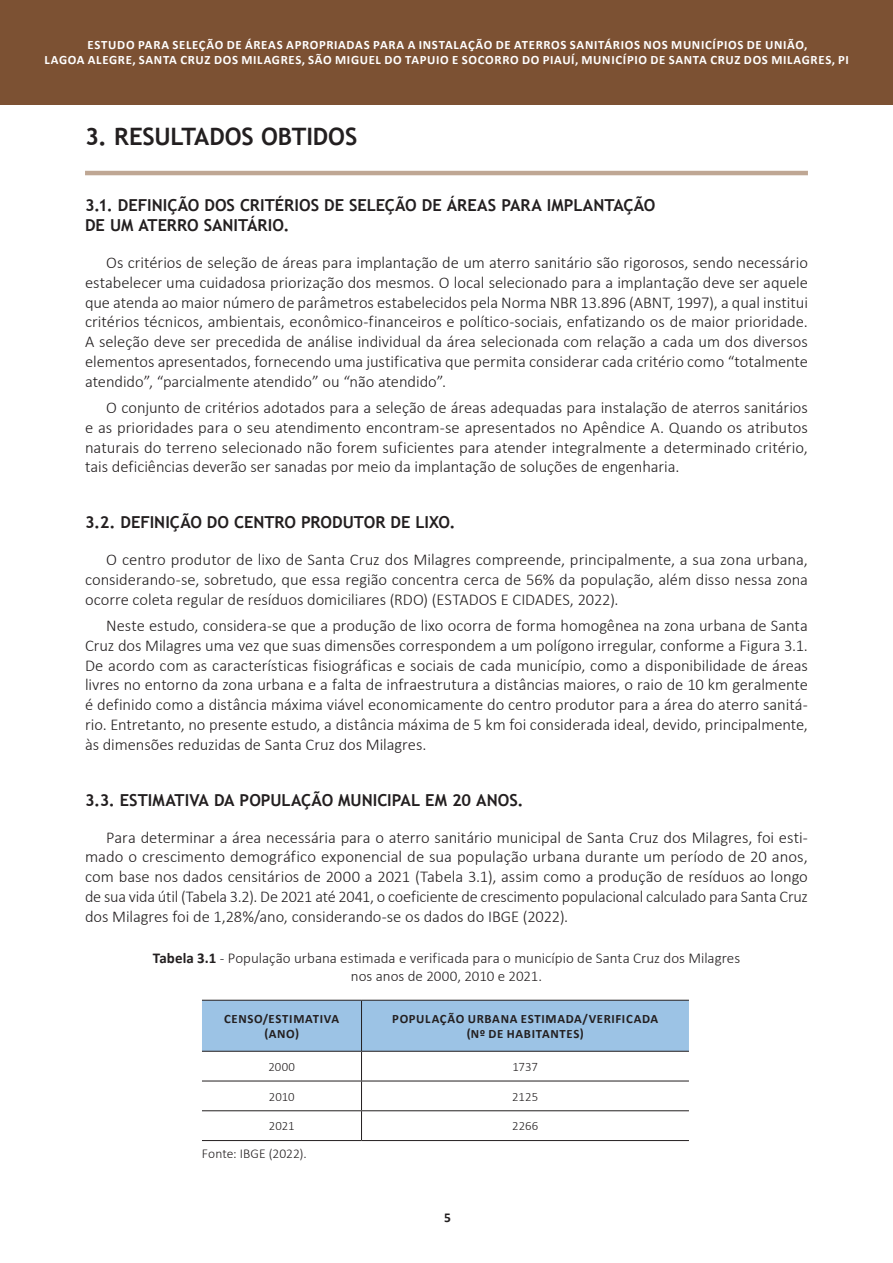
<style>
.page{position:relative;width:893px;height:1263px;background:#fff}
.page>*{position:absolute;margin:0;border:0;box-sizing:border-box;transform-origin:0 0}
.t1{font:700 24px "Trebuchet MS";letter-spacing:-.005em;color:#231f20}
.t2{font:300 16.5px/19.8px "Calibri";letter-spacing:-.005em;color:#231f20;text-align:justify}
.t3{font:700 16.5px/20.2px "Trebuchet MS";color:#231f20}
.t4{font:300 15px/18px "Calibri";color:#231f20;text-align:center}
.t5{font:300 13.5px "Calibri";color:#231f20}
.t6{font:700 13.5px "Calibri";color:#231f20}
.t7{font:700 12.75px/15.3px "Calibri";letter-spacing:.05em;color:#fff;text-align:center}
.t8{font:700 12.75px/15px "Calibri";letter-spacing:.05em;color:#231f20;text-align:center}
.t9{font:300 12.75px "Calibri";color:#231f20}
.s1{font-weight:700}
</style>
<div class="page">
<div style="left:0;top:0;width:893px;height:105px;background:#7c5133"></div>
<hr style="left:85px;top:171px;width:723px;height:4px;background:#bfa794">
<div style="left:202px;top:1001px;width:487px;height:50px;background:#9cc3e5"></div>
<hr style="left:202px;top:1000px;width:159px;height:1px;background:#231f20">
<hr style="left:361px;top:1000px;width:328px;height:1px;background:#231f20">
<hr style="left:202px;top:1140px;width:159px;height:1px;background:#231f20">
<hr style="left:361px;top:1140px;width:328px;height:1px;background:#231f20">
<hr style="left:361px;top:1000px;width:1px;height:51px;background:#231f20">
<hr style="left:202px;top:1051px;width:159px;height:1px;background:#231f20">
<hr style="left:361px;top:1051px;width:328px;height:1px;background:#231f20">
<hr style="left:361px;top:1051px;width:1px;height:30px;background:#231f20">
<hr style="left:202px;top:1081px;width:159px;height:1px;background:#231f20">
<hr style="left:361px;top:1081px;width:328px;height:1px;background:#231f20">
<hr style="left:202px;top:1110px;width:159px;height:1px;background:#231f20">
<hr style="left:361px;top:1110px;width:328px;height:1px;background:#231f20">
<svg style="left:361px;top:1081px;width:1px;height:59px"></svg>
<p class="t7" style="left:44px;top:37px;width:806px">ESTUDO PARA SELEÇÃO DE ÁREAS APROPRIADAS PARA A INSTALAÇÃO DE ATERROS SANITÁRIOS NOS MUNICÍPIOS DE UNIÃO,<br>LAGOA ALEGRE, SANTA CRUZ DOS MILAGRES, SÃO MIGUEL DO TAPUIO E SOCORRO DO PIAUÍ, MUNICÍPIO DE SANTA CRUZ DOS MILAGRES, PI</p>
<h1 class="t1" style="left:85px;top:122px;width:274px">3. RESULTADOS OBTIDOS</h1>
<p class="t3" style="left:85px;top:195px;width:572px">3.1. DEFINIÇÃO DOS CRITÉRIOS DE SELEÇÃO DE ÁREAS PARA IMPLANTAÇÃO<br>DE UM ATERRO SANITÁRIO.</p>
<p class="t2" style="left:85px;top:252px;width:724px;text-indent:21px">Os critérios de seleção de áreas para implantação de um aterro sanitário são rigorosos, sendo necessário estabelecer uma cuidadosa priorização dos mesmos. O local selecionado para a implantação deve ser aquele que atenda ao maior número de parâmetros estabelecidos pela Norma NBR 13.896 (ABNT, 1997), a qual institui critérios técnicos, ambientais, econômico-financeiros e político-sociais, enfatizando os de maior prioridade.<br>A seleção deve ser precedida de análise individual da área selecionada com relação a cada um dos diversos elementos apresentados, fornecendo uma justificativa que permita considerar cada critério como “totalmente atendido”, “parcialmente atendido” ou “não atendido”.</p>
<p class="t2" style="left:85px;top:397px;width:724px;text-indent:21px">O conjunto de critérios adotados para a seleção de áreas adequadas para instalação de aterros sanitários e as prioridades para o seu atendimento encontram-se apresentados no Apêndice A. Quando os atributos naturais do terreno selecionado não forem suficientes para atender integralmente a determinado critério, tais deficiências deverão ser sanadas por meio da implantação de soluções de engenharia.</p>
<p class="t3" style="left:85px;top:512px;width:372px">3.2. DEFINIÇÃO DO CENTRO PRODUTOR DE LIXO.</p>
<p class="t2" style="left:85px;top:550px;width:724px;text-indent:21px">O centro produtor de lixo de Santa Cruz dos Milagres compreende, principalmente, a sua zona urbana, considerando-se, sobretudo, que essa região concentra cerca de 56% da população, além disso nessa zona ocorre coleta regular de resíduos domiciliares (RDO) (ESTADOS E CIDADES, 2022).</p>
<p class="t2" style="left:85px;top:615px;width:724px;text-indent:21px">Neste estudo, considera-se que a produção de lixo ocorra de forma homogênea na zona urbana de Santa Cruz dos Milagres uma vez que suas dimensões correspondem a um polígono irregular, conforme a Figura 3.1.<br>De acordo com as características fisiográficas e sociais de cada município, como a disponibilidade de áreas livres no entorno da zona urbana e a falta de infraestrutura a distâncias maiores, o raio de 10 km geralmente é definido como a distância máxima viável economicamente do centro produtor para a área do aterro sanitá&shy;rio. Entretanto, no presente estudo, a distância máxima de 5 km foi considerada ideal, devido, principalmente, às dimensões reduzidas de Santa Cruz dos Milagres.</p>
<p class="t3" style="left:85px;top:790px;width:440px">3.3. ESTIMATIVA DA POPULAÇÃO MUNICIPAL EM 20 ANOS.</p>
<p class="t2" style="left:85px;top:827px;width:724px;text-indent:21px">Para determinar a área necessária para o aterro sanitário municipal de Santa Cruz dos Milagres, foi esti&shy;mado o crescimento demográfico exponencial de sua população urbana durante um período de 20 anos, com base nos dados censitários de 2000 a 2021 (Tabela 3.1), assim como a produção de resíduos ao longo de sua vida útil (Tabela 3.2). De 2021 até 2041, o coeficiente de crescimento populacional calculado para Santa Cruz dos Milagres foi de 1,28%/ano, considerando-se os dados do IBGE (2022).</p>
<p class="t4" style="left:153px;top:949px;width:589px"><span class="s1">Tabela 3.1</span> - População urbana estimada e verificada para o município de Santa Cruz dos Milagres nos anos de 2000, 2010 e 2021.</p>
<p class="t8" style="left:224px;top:1011px;width:117px">CENSO/ESTIMATIVA (ANO)</p>
<p class="t8" style="left:392px;top:1011px;width:268px">POPULAÇÃO URBANA ESTIMADA/VERIFICADA (Nº DE HABITANTES)</p>
<p class="t9" style="left:268px;top:1059px;width:28px">2000</p>
<p class="t9" style="left:513px;top:1059px;width:27px">1737</p>
<p class="t9" style="left:269px;top:1088px;width:27px">2010</p>
<p class="t9" style="left:512px;top:1088px;width:28px">2125</p>
<p class="t9" style="left:269px;top:1118px;width:27px">2021</p>
<p class="t9" style="left:512px;top:1118px;width:27px">2266</p>
<p class="t5" style="left:202px;top:1145px;width:106px">Fonte: IBGE (2022).</p>
<p class="t6" style="left:444px;top:1208px;width:8px">5</p>
</div>
